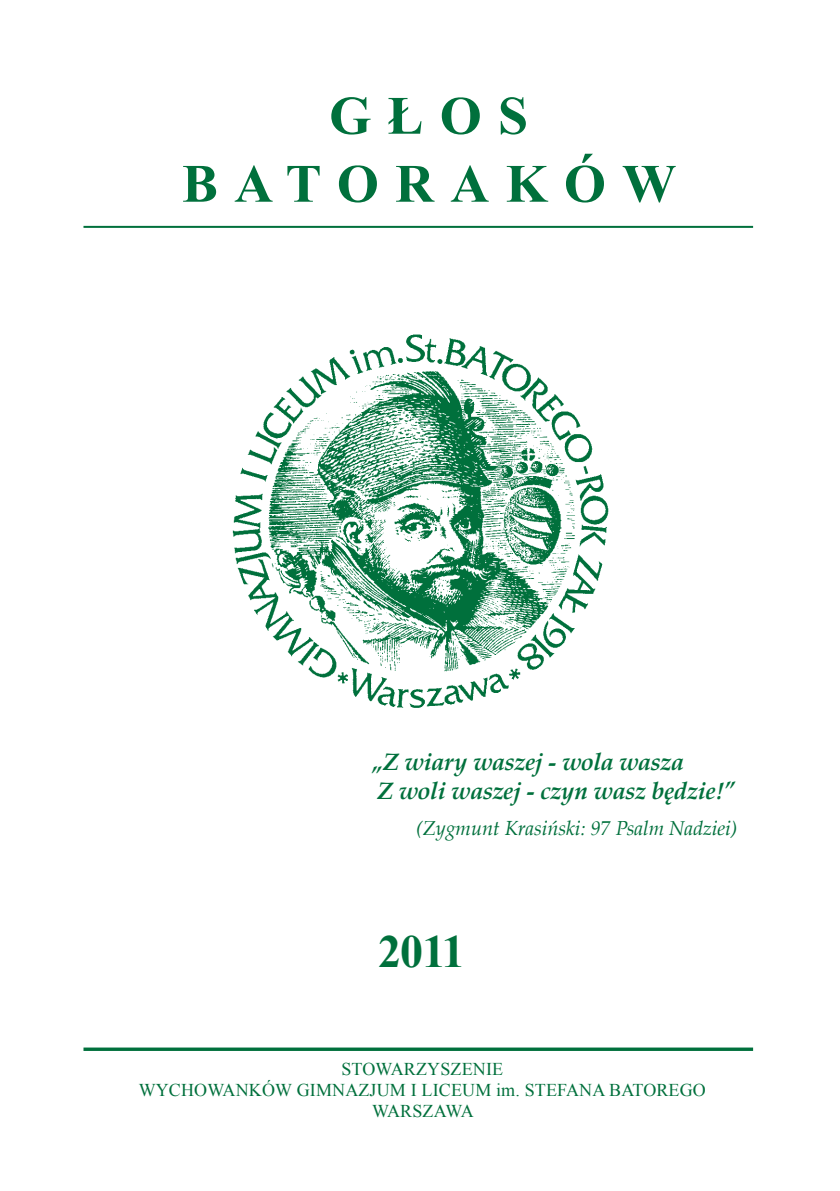
<style>
.page{position:relative;width:840px;height:1191px;background:#fff}
.page>*{position:absolute;margin:0;border:0;box-sizing:border-box;transform-origin:0 0}
.t1{font:700 54px/68px "Times New Roman";letter-spacing:.3em;color:#00703c;text-align:center}
.t2{font:700 46px "Times New Roman";color:#00703c}
.t3{font:italic 700 24px/28.8px "Zapf Calligr EU";color:#00703c}
.t4{font:italic 20px "Zapf Calligr EU";color:#00703c}
.t5{font:18px/21px "Times New Roman";letter-spacing:.01em;color:#00703c;text-align:center}
</style>
<div class="page">
<hr style="left:83px;top:226px;width:669px;height:2px;background:#00703c">
<svg style="left:83px;top:1047px;width:669px;height:4px;background:#258458"></svg>
<img style="left:232px;top:334px;width:377px;height:374px">
<h1 class="t1" style="left:182px;top:80px;width:495px">GŁOS<br>BATORAKÓW</h1>
<h3 class="t3" style="left:371px;top:749px;width:364px">„Z wiary waszej - wola wasza<br>Z woli waszej - czyn wasz będzie!”</h3>
<p class="t4" style="left:416px;top:815px;width:322px">(Zygmunt Krasiński: 97 Psalm Nadziei)</p>
<h2 class="t2" style="left:378px;top:919px;width:88px">2011</h2>
<p class="t5" style="left:139px;top:1058px;width:568px">STOWARZYSZENIE<br>WYCHOWANKÓW GIMNAZJUM I LICEUM im. STEFANA BATOREGO<br>WARSZAWA</p>
</div>
